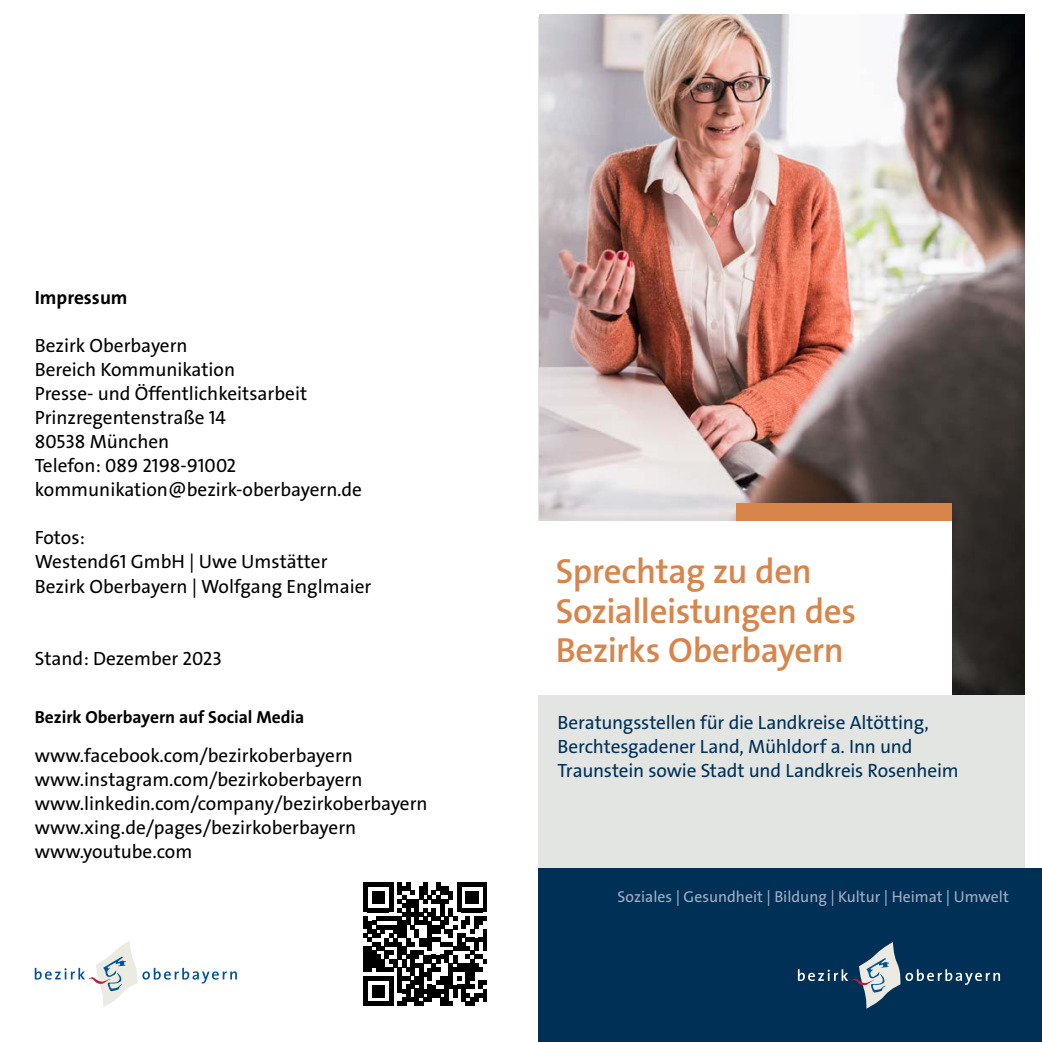
<style>
.page{position:relative;width:1042px;height:1042px;background:#fff}
.page>*{position:absolute;margin:0;border:0;box-sizing:border-box;transform-origin:0 0}
.t1{font:35px/39.4px "The Sans LP6 Se Bld";letter-spacing:-.015em;color:#d8854b}
.p_-_Impressum{font:19.25px/24.2px "The Sans LP5 Plain";color:#000}
.p_fließtext{font:19.25px/24.2px "The Sans LP5 Plain";color:#000}
.t2{font:19.25px/24.2px "The Sans LP5 Plain";letter-spacing:-.01em;color:#003056}
.H2-Impressum-Überschrift{font:19.25px "The Sans LP7 Bld";color:#000}
.H2{font:17.5px "The Sans LP7 Bld";color:#000}
.t3{font:15.75px "The Sans LP5 Plain";color:#a5afc6}
</style>
<div class="page">
<div style="left:538px;top:17px;width:486px;height:1004px;background:#e3e5e3"></div>
<img style="left:539px;top:15px;width:485px;height:679px">
<div style="left:538px;top:868px;width:504px;height:174px;background:#003056"></div>
<div style="left:521px;top:521px;width:430px;height:173px;background:#fff"></div>
<div style="left:736px;top:503px;width:216px;height:18px;background:#d8854b"></div>
<svg style="left:798px;top:942px;width:202px;height:66px"></svg>
<svg style="left:35px;top:941px;width:202px;height:66px"></svg>
<svg style="left:363px;top:882px;width:123px;height:124px"></svg>
<h2 class="H2-Impressum-Überschrift" style="left:35px;top:285px;width:94px">Impressum</h2>
<p class="p_-_Impressum" style="left:35px;top:333px;width:329px">Bezirk Oberbayern<br>Bereich Kommunikation<br>Presse- und Öffentlichkeitsarbeit<br>Prinzregentenstraße 14<br>80538 München<br>Telefon: 089 2198-91002 kommunikation@bezirk-oberbayern.de</p>
<p class="p_-_Impressum" style="left:35px;top:526px;width:338px">Fotos:<br>Westend61 GmbH | Uwe Umstätter<br>Bezirk Oberbayern | Wolfgang Englmaier</p>
<p class="p_-_Impressum" style="left:35px;top:646px;width:189px">Stand: Dezember 2023</p>
<h1 class="H2" style="left:35px;top:705px;width:271px">Bezirk Oberbayern auf Social Media</h1>
<p class="p_fließtext" style="left:35px;top:743px;width:394px">www.facebook.com/bezirkoberbayern www.instagram.com/bezirkoberbayern www.linkedin.com/company/bezirkoberbayern www.xing.de/pages/bezirkoberbayern www.youtube.com</p>
<h1 class="t1" style="left:556px;top:552px;width:302px">Sprechtag zu den<br>Sozialleistungen des<br>Bezirks Oberbayern</h1>
<h1 class="t2" style="left:557px;top:711px;width:403px">Beratungsstellen für die Landkreise Altötting,<br>Berchtesgadener Land, Mühldorf a. Inn und<br>Traunstein sowie Stadt und Landkreis Rosenheim</h1>
<p class="t3" style="left:617px;top:886px;width:393px">Soziales | Gesundheit | Bildung | Kultur | Heimat | Umwelt</p>
</div>
